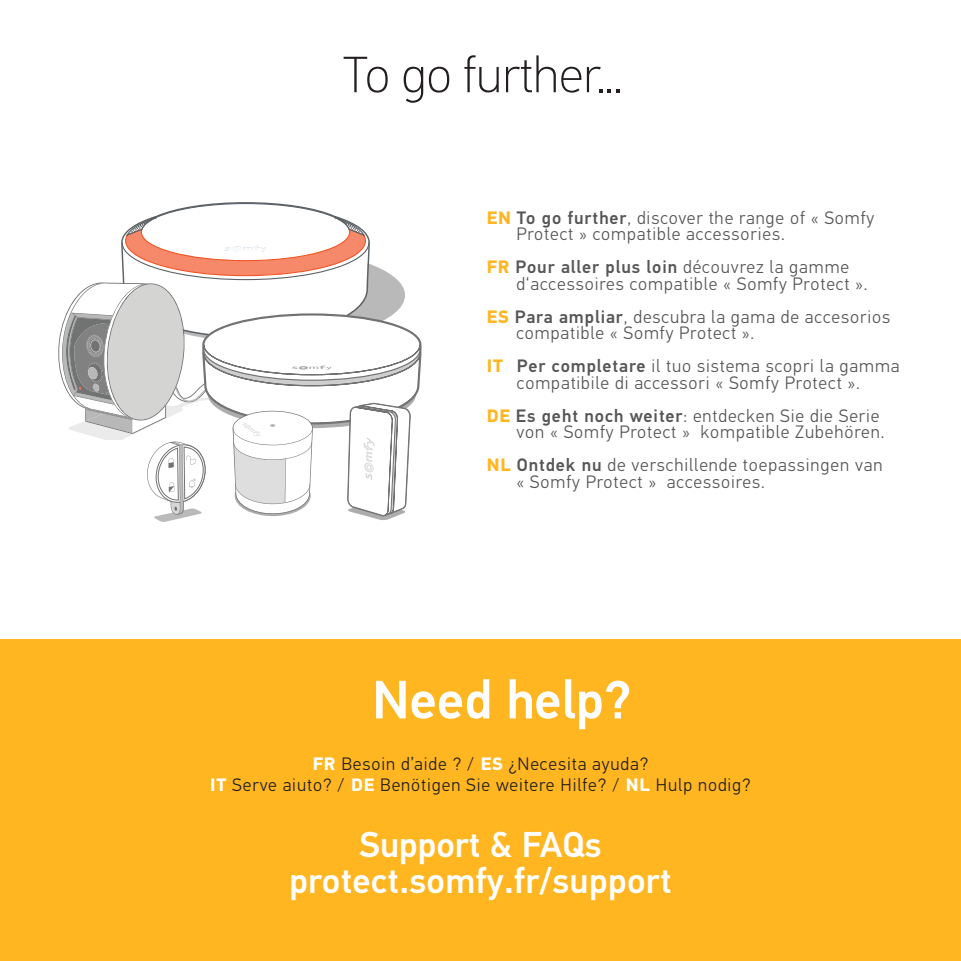
<style>
.page{position:relative;width:961px;height:961px;background:#fff}
.page>*{position:absolute;margin:0;border:0;box-sizing:border-box;transform-origin:0 0}
.t1{font:500 54px "PF Din Text Pro";color:#fff}
.t2{font:100 51px "PF Din Text Pro";color:#231f20}
.t3{font:500 36px "PF Din Text Pro";letter-spacing:.01em;color:#fff}
.notice-standard-gris{font:300 18px/16.5px "PF Din Text Pro";letter-spacing:.05em;color:#575656}
.notice-standard-gris-2{font:300 18px "PF Din Text Pro";letter-spacing:.05em;color:#231f20}
.s1{font-weight:700;color:#ffb620}
.s2{font-weight:500}
.s3{font-weight:700;color:#fff}
</style>
<div class="page">
<div style="left:1px;top:640px;width:960px;height:321px;background:#ffb620"></div>
<svg style="left:58px;top:202px;width:363px;height:320px"></svg>
<p class="t2" style="left:343px;top:46px;width:280px">To go further...</p>
<p class="notice-standard-gris" style="left:516px;top:210px;width:359px;text-indent:-29px"><span class="s1">EN</span> <span class="s2">To go further</span>, discover the range of « Somfy<br>Protect » compatible accessories.</p>
<p class="notice-standard-gris" style="left:516px;top:259px;width:353px;text-indent:-29px"><span class="s1">FR</span> <span class="s2">Pour aller plus loin</span> découvrez la gamme d‘accessoires compatible « Somfy Protect ».</p>
<p class="notice-standard-gris" style="left:516px;top:309px;width:375px;text-indent:-29px"><span class="s1">ES</span> <span class="s2">Para ampliar</span>, descubra la gama de accesorios compatible « Somfy Protect ».</p>
<p class="notice-standard-gris" style="left:487px;top:358px;width:414px;text-align:center"><span class="s1">IT</span> <span class="s2">Per completare</span> il tuo sistema scopri la gamma compatibile di accessori « Somfy Protect ».</p>
<p class="notice-standard-gris" style="left:487px;top:408px;width:399px;text-align:right"><span class="s1">DE</span> <span class="s2">Es geht noch weiter</span>: entdecken Sie die Serie von « Somfy Protect » kompatible Zubehören.</p>
<p class="notice-standard-gris" style="left:516px;top:457px;width:368px;text-indent:-29px"><span class="s1">NL</span> <span class="s2">Ontdek nu</span> de verschillende toepassingen van « Somfy Protect » accessoires.</p>
<p class="t1" style="left:372px;top:667px;width:261px">Need help?</p>
<p class="notice-standard-gris-2" style="left:313px;top:754px;width:337px"><span class="s3">FR</span> Besoin d’aide ? / <span class="s3">ES</span> ¿Necesita ayuda?</p>
<p class="notice-standard-gris-2" style="left:210px;top:775px;width:542px"><span class="s3">IT</span> Serve aiuto? / <span class="s3">DE</span> Benötigen Sie weitere Hilfe? / <span class="s3">NL</span> Hulp nodig?</p>
<p class="t3" style="left:359px;top:823px;width:243px">Support &amp; FAQs</p>
<p class="t3" style="left:289px;top:859px;width:384px">protect.somfy.fr/support</p>
</div>
